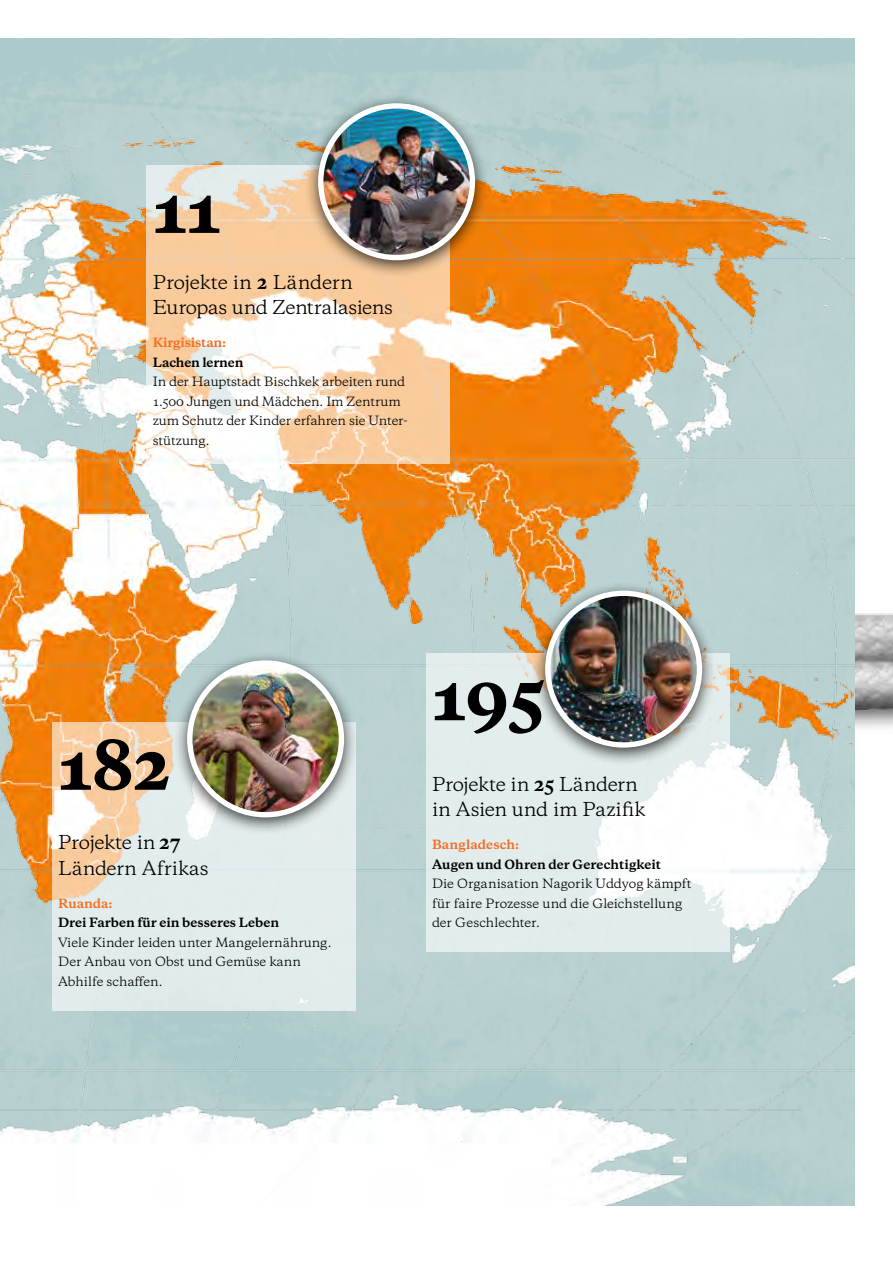
<style>
.page{position:relative;width:893px;height:1263px;background:#fff}
.page>*{position:absolute;margin:0;border:0;box-sizing:border-box;transform-origin:0 0}
.t1{font:800 64.2px "Galaxie Copernicus";color:#000}
.t2{font:18px/25.5px "Galaxie Copernicus";letter-spacing:-.015em;color:#000}
.t3{font:12px/19.5px "Galaxie Copernicus";letter-spacing:-.005em;color:#000}
.t4{font:700 12px "Galaxie Copernicus";color:#000}
.t5{font:700 12px "Galaxie Copernicus";color:#f36f21}
.s1{font-weight:700}
</style>
<div class="page">
<img style="left:855px;top:613px;width:38px;height:116px">
<img style="left:0;top:38px;width:855px;height:1167px">
<svg style="left:426px;top:653px;width:303px;height:298px;fill:#e3eded"></svg>
<div style="left:531px;top:581px;width:185px;height:185px;background:#000;opacity:.75"></div>
<img style="left:548px;top:593px;width:150px;height:152px">
<div style="left:545px;top:591px;width:157px;height:157px;border:5px solid #fff;border-radius:50%"></div>
<svg style="left:147px;top:165px;width:303px;height:299px"></svg>
<div style="left:304px;top:94px;width:185px;height:184px;background:#000;opacity:.75"></div>
<img style="left:321px;top:106px;width:151px;height:152px;border-radius:76px">
<div style="left:318px;top:103px;width:157px;height:157px;border:5px solid #fff;border-radius:50%"></div>
<svg style="left:52px;top:722px;width:303px;height:288px;fill:#e3ecec"></svg>
<div style="left:173px;top:651px;width:185px;height:184px;background:#000;opacity:.75"></div>
<img style="left:190px;top:663px;width:151px;height:152px;border-radius:76px">
<div style="left:187px;top:660px;width:157px;height:157px;border:5px solid #fff;border-radius:50%"></div>
<h1 class="t1" style="left:153px;top:166px;width:69px">11</h1>
<h2 class="t2" style="left:153px;top:269px;width:242px">Projekte in <span class="s1">2</span> Ländern<br>Europas und Zentralasiens</h2>
<p class="t5" style="left:153px;top:335px;width:75px">Kirgisistan:</p>
<p class="t4" style="left:153px;top:354px;width:92px">Lachen lernen</p>
<p class="t3" style="left:153px;top:372px;width:256px">In der Hauptstadt Bischkek arbeiten rund<br>1.500 Jungen und Mädchen. Im Zentrum zum Schutz der Kinder erfahren sie Unter&shy;stützung.</p>
<h1 class="t1" style="left:58px;top:723px;width:115px">182</h1>
<h2 class="t2" style="left:58px;top:830px;width:152px">Projekte in <span class="s1">27<br></span>Ländern Afrikas</h2>
<p class="t5" style="left:58px;top:895px;width:56px">Ruanda:</p>
<p class="t4" style="left:58px;top:915px;width:222px">Drei Farben für ein besseres Leben</p>
<p class="t3" style="left:58px;top:932px;width:275px">Viele Kinder leiden unter Mangelernährung.<br>Der Anbau von Obst und Gemüse kann<br>Abhilfe schaffen.</p>
<h1 class="t1" style="left:432px;top:653px;width:115px">195</h1>
<h2 class="t2" style="left:432px;top:771px;width:215px">Projekte in <span class="s1">25</span> Ländern in Asien und im Pazifik</h2>
<p class="t5" style="left:432px;top:837px;width:89px">Bangladesch:</p>
<p class="t4" style="left:432px;top:856px;width:231px">Augen und Ohren der Gerechtigkeit</p>
<p class="t3" style="left:432px;top:874px;width:261px">Die Organisation Nagorik Uddyog kämpft für faire Prozesse und die Gleichstellung der Geschlechter.</p>
</div>
